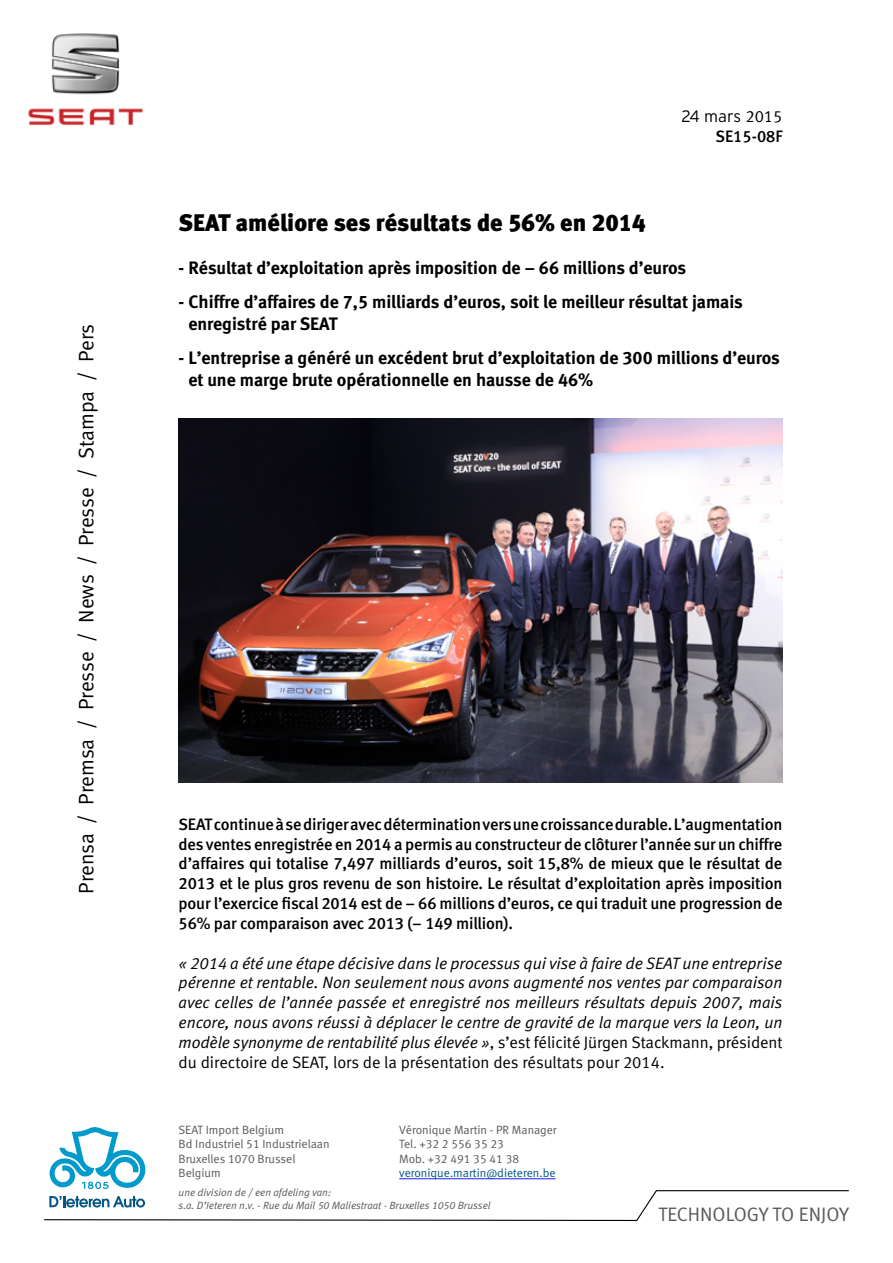
<style>
.page{position:relative;width:893px;height:1263px;background:#fff}
.page>*{position:absolute;margin:0;border:0;box-sizing:border-box;transform-origin:0 0}
.t1{font:900 24px "Seat Meta";color:#000}
.t2{font:21px "Seat Meta Normal";color:#000}
.t3{font:19.5px "Seat Meta Normal";color:#58595b}
.t4{font:700 18px/21.6px "Seat Meta";color:#000}
.t5{font:500 16.5px/19.8px "Seat Meta";letter-spacing:-.01em;color:#000;text-align:justify}
.t6{font:italic 16.5px/19.8px "Seat Meta Normal";color:#000;text-align:justify}
.t7{font:300 16.5px "Interstate";letter-spacing:-.01em;color:#000}
.t8{font:12px/14.4px "Seat Meta Normal";color:#58595b}
.t9{font:12px "Seat Meta Normal";color:#045580}
.t10{font:italic 10.5px/12.6px "Seat Meta Normal";color:#58595b}
.s1{font-family:"Seat Meta Normal";font-weight:400}
.s2{font-style:normal}
</style>
<div class="page">
<svg style="left:44px;top:1127px;width:805px;height:94px"></svg>
<img style="left:28px;top:33px;width:115px;height:93px">
<hr style="left:399px;top:1178px;width:157px;height:1px;background:#1922fb">
<img style="left:179px;top:419px;width:603px;height:364px">
<p class="t2" style="left:74px;top:894px;width:571px;rotate:-90deg">Prensa / Premsa / Presse / News / Presse / Stampa / Pers</p>
<p class="t7" style="left:681px;top:107px;width:103px">24 mars <span class="s1">2015</span></p>
<p class="t5" style="left:715px;top:126px;width:69px">SE15-08F</p>
<h1 class="t1" style="left:179px;top:208px;width:469px">SEAT améliore ses résultats de 56% en 2014</h1>
<p class="t4" style="left:179px;top:257px;width:509px">- Résultat d’exploitation après imposition de – 66 millions d’euros</p>
<p class="t4" style="left:188px;top:291px;width:556px;text-indent:-10px">- Chiffre d’affaires de 7,5 milliards d’euros, soit le meilleur résultat jamais enregistré par SEAT</p>
<p class="t4" style="left:188px;top:347px;width:593px;text-indent:-10px">- L’entreprise a généré un excédent brut d’exploitation de 300 millions d’euros et une marge brute opérationnelle en hausse de 46%</p>
<p class="t5" style="left:179px;top:814px;width:605px">SEAT continue à se diriger avec détermination vers une croissance durable. L’augmentation des ventes enregistrée en 2014 a permis au constructeur de clôturer l’année sur un chiffre d’affaires qui totalise 7,497 milliards d’euros, soit 15,8% de mieux que le résultat de 2013 et le plus gros revenu de son histoire. Le résultat d’exploitation après imposition pour l’exercice fiscal 2014 est de – 66 millions d’euros, ce qui traduit une progression de 56% par comparaison avec 2013 (– 149 million).</p>
<p class="t6" style="left:179px;top:953px;width:605px">« 2014 a été une étape décisive dans le processus qui vise à faire de SEAT une entreprise pérenne et rentable. Non seulement nous avons augmenté nos ventes par comparaison avec celles de l’année passée et enregistré nos meilleurs résultats depuis 2007, mais encore, nous avons réussi à déplacer le centre de gravité de la marque vers la Leon, un modèle synonyme de rentabilité plus élevée »<span class="s2">, s’est félicité Jürgen Stackmann, président du directoire de SEAT, lors de la présentation des résultats pour 2014.</span></p>
<p class="t8" style="left:179px;top:1122px;width:153px">SEAT Import Belgium<br>Bd Industriel 51 Industrielaan<br>Bruxelles 1070 Brussel<br>Belgium</p>
<p class="t8" style="left:399px;top:1122px;width:159px">Véronique Martin - PR Manager<br>Tel. +32 2 556 35 23<br>Mob. +32 491 35 41 38</p>
<p class="t9" style="left:399px;top:1166px;width:158px">veronique.martin@dieteren.be</p>
<p class="t10" style="left:179px;top:1186px;width:313px">une division de / een afdeling van:<br>s.a. D’Ieteren n.v. - Rue du Mail 50 Maliestraat - Bruxelles 1050 Brussel</p>
<p class="t3" style="left:658px;top:1202px;width:192px">TECHNOLOGY TO ENJOY</p>
</div>
